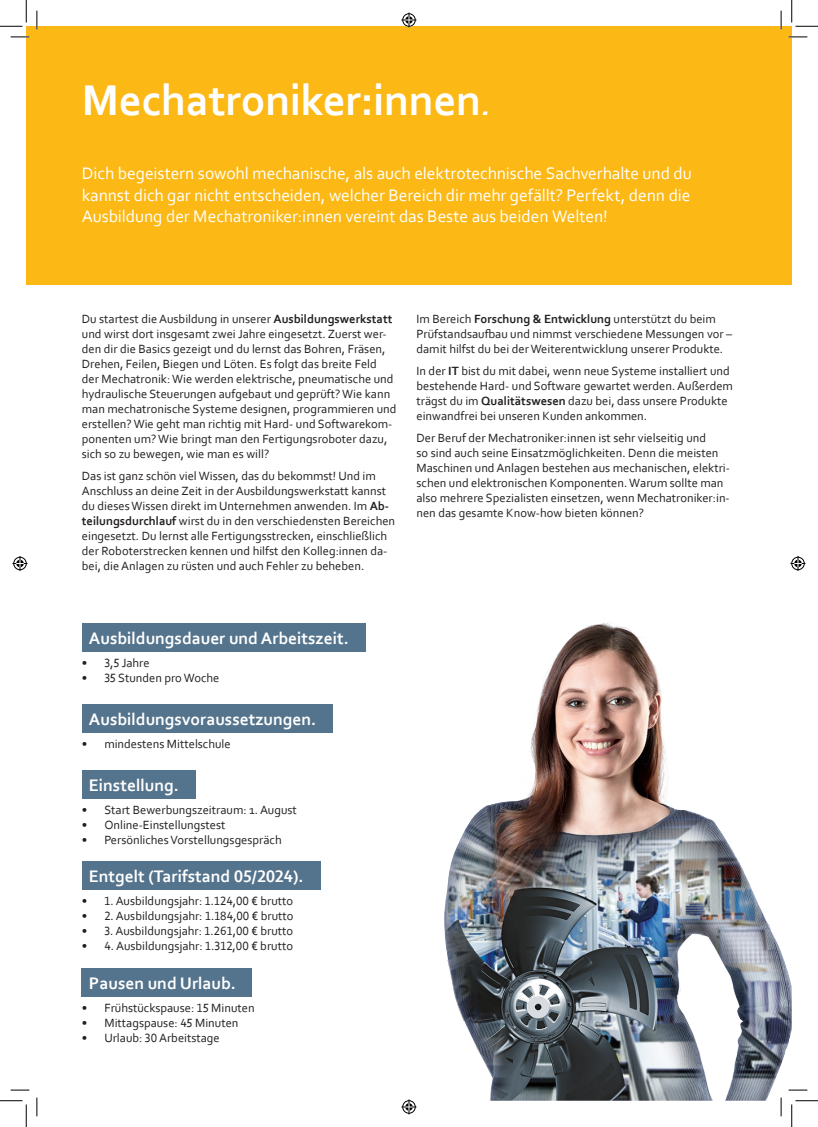
<style>
.page{position:relative;width:818px;height:1127px;background:#fff}
.page>*{position:absolute;margin:0;border:0;box-sizing:border-box;transform-origin:0 0}
.BRO_A4_Subhead_14_17{font:700 45px "Corbel";letter-spacing:-.005em;color:#fff}
.BRO_A4_Subhead_14_17-2{font:17.5px/21.2px "Corbel";letter-spacing:-.005em;color:#fff}
.t1{font:700 17.5px "Corbel";color:#fff}
.t2{font:12.5px/15px "Corbel";color:#231f20}
.s1{font-weight:400;font-style:italic}
.s2{font-weight:700}
</style>
<div class="page">
<div style="left:26px;top:26px;width:766px;height:259px;background:#fcb814"></div>
<img style="left:444px;top:623px;width:348px;height:477px">
<div style="left:82px;top:623px;width:283px;height:28px;background:#54738c"></div>
<div style="left:82px;top:704px;width:251px;height:28px;background:#54738c"></div>
<div style="left:82px;top:770px;width:113px;height:28px;background:#54738c"></div>
<div style="left:82px;top:860px;width:239px;height:29px;background:#54738c"></div>
<div style="left:82px;top:967px;width:170px;height:29px;background:#54738c"></div>
<svg style="left:11px;top:36px;width:18px;height:2px"></svg>
<svg style="left:788px;top:36px;width:19px;height:2px"></svg>
<svg style="left:11px;top:1089px;width:18px;height:1px"></svg>
<svg style="left:788px;top:1088px;width:19px;height:2px"></svg>
<svg style="left:36px;top:11px;width:2px;height:18px"></svg>
<svg style="left:36px;top:1097px;width:2px;height:18px"></svg>
<svg style="left:780px;top:11px;width:2px;height:18px"></svg>
<svg style="left:780px;top:1097px;width:2px;height:18px"></svg>
<svg style="left:0;top:0;width:27px;height:27px"></svg>
<svg style="left:0;top:1100px;width:27px;height:26px"></svg>
<svg style="left:791px;top:0;width:27px;height:27px"></svg>
<svg style="left:791px;top:1100px;width:27px;height:26px"></svg>
<svg style="left:401px;top:13px;width:15px;height:15px"></svg>
<svg style="left:401px;top:1099px;width:15px;height:15px"></svg>
<svg style="left:13px;top:556px;width:15px;height:15px"></svg>
<svg style="left:790px;top:556px;width:15px;height:15px"></svg>
<p class="BRO_A4_Subhead_14_17" style="left:82px;top:73px;width:413px">Mechatroniker:innen<span class="s1">.</span></p>
<p class="BRO_A4_Subhead_14_17-2" style="left:82px;top:162px;width:611px">Dich begeistern sowohl mechanische, als auch elektrotechnische Sachverhalte und du kannst dich gar nicht entscheiden, welcher Bereich dir mehr gefällt? Perfekt, denn die</p>
<p class="BRO_A4_Subhead_14_17-2" style="left:82px;top:205px;width:527px">Ausbildung der Mechatroniker:innen vereint das Beste aus beiden Welten!</p>
<p class="t2" style="left:82px;top:311px;width:316px">Du startest die Ausbildung in unserer <span class="s2">Ausbildungswerkstatt </span>und wirst dort insgesamt zwei Jahre eingesetzt. Zuerst wer&shy;den dir die Basics gezeigt und du lernst das Bohren, Fräsen, Drehen, Feilen, Biegen und Löten. Es folgt das breite Feld der Mechatronik: Wie werden elektrische, pneumatische und hydraulische Steuerungen aufgebaut und geprüft? Wie kann man mechatronische Systeme designen, programmieren und erstellen? Wie geht man richtig mit Hard- und Softwarekom&shy;ponenten um? Wie bringt man den Fertigungsroboter dazu, sich so zu bewegen, wie man es will?</p>
<p class="t2" style="left:82px;top:468px;width:315px">Das ist ganz schön viel Wissen, das du bekommst! Und im Anschluss an deine Zeit in der Ausbildungswerkstatt kannst du dieses Wissen direkt im Unternehmen anwenden. Im <span class="s2">Ab&shy;teilungsdurchlauf</span> wirst du in den verschiedensten Bereichen eingesetzt. Du lernst alle Fertigungsstrecken, einschließlich der Roboterstrecken kennen und hilfst den Kolleg:innen da&shy;bei, die Anlagen zu rüsten und auch Fehler zu beheben.</p>
<p class="t2" style="left:416px;top:311px;width:317px">Im Bereich <span class="s2">Forschung &amp; Entwicklung</span> unterstützt du beim<br>Prüfstandsaufbau und nimmst verschiedene Messungen vor – damit hilfst du bei der Weiterentwicklung unserer Produkte.</p>
<p class="t2" style="left:416px;top:363px;width:318px">In der <span class="s2">IT</span> bist du mit dabei, wenn neue Systeme installiert und bestehende Hard- und Software gewartet werden. Außerdem trägst du im <span class="s2">Qualitätswesen</span> dazu bei, dass unsere Produkte einwandfrei bei unseren Kunden ankommen.</p>
<p class="t2" style="left:416px;top:430px;width:315px">Der Beruf der Mechatroniker:innen ist sehr vielseitig und<br>so sind auch seine Einsatzmöglichkeiten. Denn die meisten Maschinen und Anlagen bestehen aus mechanischen, elektri&shy;schen und elektronischen Komponenten. Warum sollte man also mehrere Spezialisten einsetzen, wenn Mechatroniker:in&shy;nen das gesamte Know-how bieten können?</p>
<p class="t1" style="left:89px;top:627px;width:261px">Ausbildungsdauer und Arbeitszeit.</p>
<p class="t2" style="left:82px;top:654px;width:69px">• 3,5 Jahre</p>
<p class="t2" style="left:82px;top:669px;width:139px">• 35 Stunden pro Woche</p>
<p class="t1" style="left:89px;top:708px;width:229px">Ausbildungsvoraussetzungen.</p>
<p class="t2" style="left:82px;top:736px;width:150px">• mindestens Mittelschule</p>
<p class="t1" style="left:89px;top:774px;width:91px">Einstellung.</p>
<p class="t2" style="left:82px;top:802px;width:216px">• Start Bewerbungszeitraum: 1. August</p>
<p class="t2" style="left:82px;top:817px;width:145px">• Online-Einstellungstest</p>
<p class="t2" style="left:82px;top:832px;width:201px">• Persönliches Vorstellungsgespräch</p>
<p class="t1" style="left:89px;top:864px;width:216px">Entgelt (Tarifstand 05/2024).</p>
<p class="t2" style="left:82px;top:892px;width:213px">• 1. Ausbildungsjahr: 1.124,00 € brutto</p>
<p class="t2" style="left:82px;top:907px;width:213px">• 2. Ausbildungsjahr: 1.184,00 € brutto</p>
<p class="t2" style="left:82px;top:922px;width:213px">• 3. Ausbildungsjahr: 1.261,00 € brutto</p>
<p class="t2" style="left:82px;top:937px;width:213px">• 4. Ausbildungsjahr: 1.312,00 € brutto</p>
<p class="t1" style="left:89px;top:971px;width:149px">Pausen und Urlaub.</p>
<p class="t2" style="left:82px;top:999px;width:174px">• Frühstückspause: 15 Minuten</p>
<p class="t2" style="left:82px;top:1014px;width:158px">• Mittagspause: 45 Minuten</p>
<p class="t2" style="left:82px;top:1029px;width:139px">• Urlaub: 30 Arbeitstage</p>
</div>
